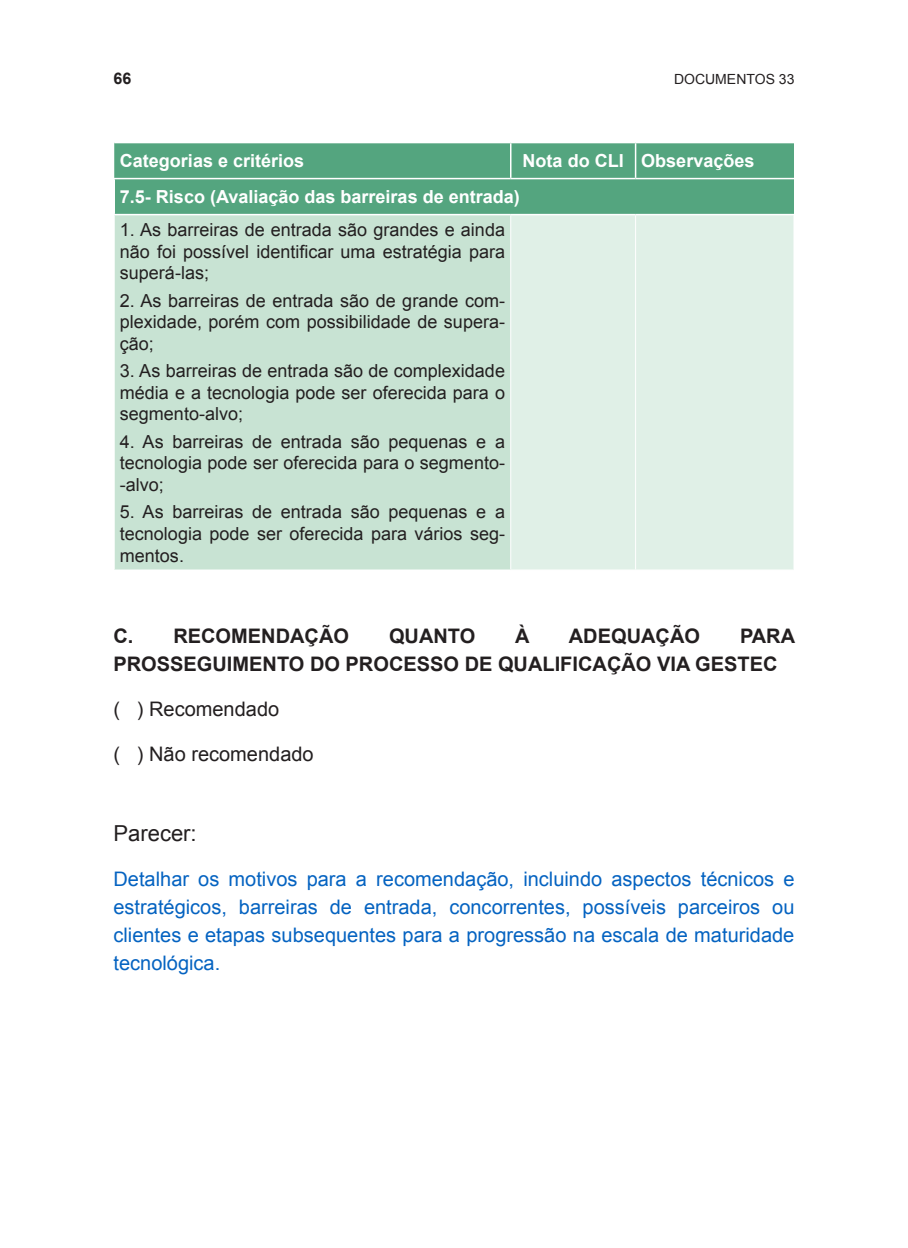
<style>
.page{position:relative;width:908px;height:1248px;background:#fff}
.page>*{position:absolute;margin:0;border:0;box-sizing:border-box;transform-origin:0 0}
.t1{font:22px "Arial";color:#231f20}
.t2{font:20px/28px "Arial";color:#0563c1;text-align:justify}
.t3{font:700 20px/28px "Arial";color:#231f20}
.t4{font:20px "Arial";color:#231f20}
.t5{font:18px/21.6px "Arial";color:#231f20;text-align:justify}
.t6{font:700 18px "Arial";color:#fff}
.t7{font:700 16px "Arial";color:#231f20}
.t8{font:14px "Arial";color:#231f20}
</style>
<div class="page">
<div style="left:114px;top:143px;width:679px;height:71px;background:#54a57f"></div>
<div style="left:114px;top:214px;width:396px;height:356px;background:#c8e3d3"></div>
<div style="left:511px;top:215px;width:282px;height:354px;background:#e0f0e7"></div>
<hr style="left:114px;top:215px;width:1px;height:354px;background:#fff">
<hr style="left:114px;top:569px;width:396px;height:1px;background:#fff">
<hr style="left:634px;top:215px;width:1px;height:354px;background:#fff">
<hr style="left:509px;top:143px;width:2px;height:35px;background:#fff">
<hr style="left:634px;top:143px;width:2px;height:35px;background:#fff">
<hr style="left:113px;top:178px;width:397px;height:1px;background:#fff">
<hr style="left:510px;top:178px;width:125px;height:1px;background:#fff">
<hr style="left:635px;top:178px;width:158px;height:1px;background:#fff">
<hr style="left:113px;top:179px;width:2px;height:35px;background:#fff">
<hr style="left:113px;top:214px;width:397px;height:1px;background:#fff">
<p class="t7" style="left:113px;top:67px;width:19px">66</p>
<p class="t8" style="left:673px;top:69px;width:122px">DOCUMENTOS 33</p>
<p class="t6" style="left:120px;top:149px;width:186px">Categorias e critérios</p>
<p class="t6" style="left:522px;top:149px;width:233px">Nota do CLI Observações</p>
<p class="t6" style="left:120px;top:185px;width:401px">7.5‑ Risco (Avaliação das barreiras de entrada)</p>
<p class="t5" style="left:120px;top:219px;width:386px">1. As barreiras de entrada são grandes e ainda não foi possível identificar uma estratégia para superá‑las;</p>
<p class="t5" style="left:120px;top:290px;width:386px">2. As barreiras de entrada são de grande com‑ plexidade, porém com possibilidade de supera‑ ção;</p>
<p class="t5" style="left:120px;top:360px;width:386px">3. As barreiras de entrada são de complexidade média e a tecnologia pode ser oferecida para o segmento‑alvo;</p>
<p class="t5" style="left:120px;top:431px;width:386px">4. As barreiras de entrada são pequenas e a tecnologia pode ser oferecida para o segmento-‑alvo;</p>
<p class="t5" style="left:120px;top:501px;width:386px">5. As barreiras de entrada são pequenas e a tecnologia pode ser oferecida para vários seg‑ mentos.</p>
<p class="t3" style="left:113px;top:622px;width:237px">C. RECOMENDAÇÃO</p>
<p class="t3" style="left:389px;top:622px;width:88px">QUANTO</p>
<p class="t3" style="left:515px;top:622px;width:16px">À</p>
<p class="t3" style="left:568px;top:622px;width:133px">ADEQUAÇÃO</p>
<p class="t3" style="left:113px;top:622px;width:683px;text-indent:626px">PARA<br>PROSSEGUIMENTO DO PROCESSO DE QUALIFICAÇÃO VIA GESTEC</p>
<p class="t4" style="left:113px;top:695px;width:167px">( ) Recomendado</p>
<p class="t4" style="left:113px;top:740px;width:202px">( ) Não recomendado</p>
<p class="t1" style="left:113px;top:818px;width:85px">Parecer:</p>
<p class="t2" style="left:113px;top:864px;width:682px">Detalhar os motivos para a recomendação, incluindo aspectos técnicos e estratégicos, barreiras de entrada, concorrentes, possíveis parceiros ou clientes e etapas subsequentes para a progressão na escala de maturidade tecnológica.</p>
</div>
